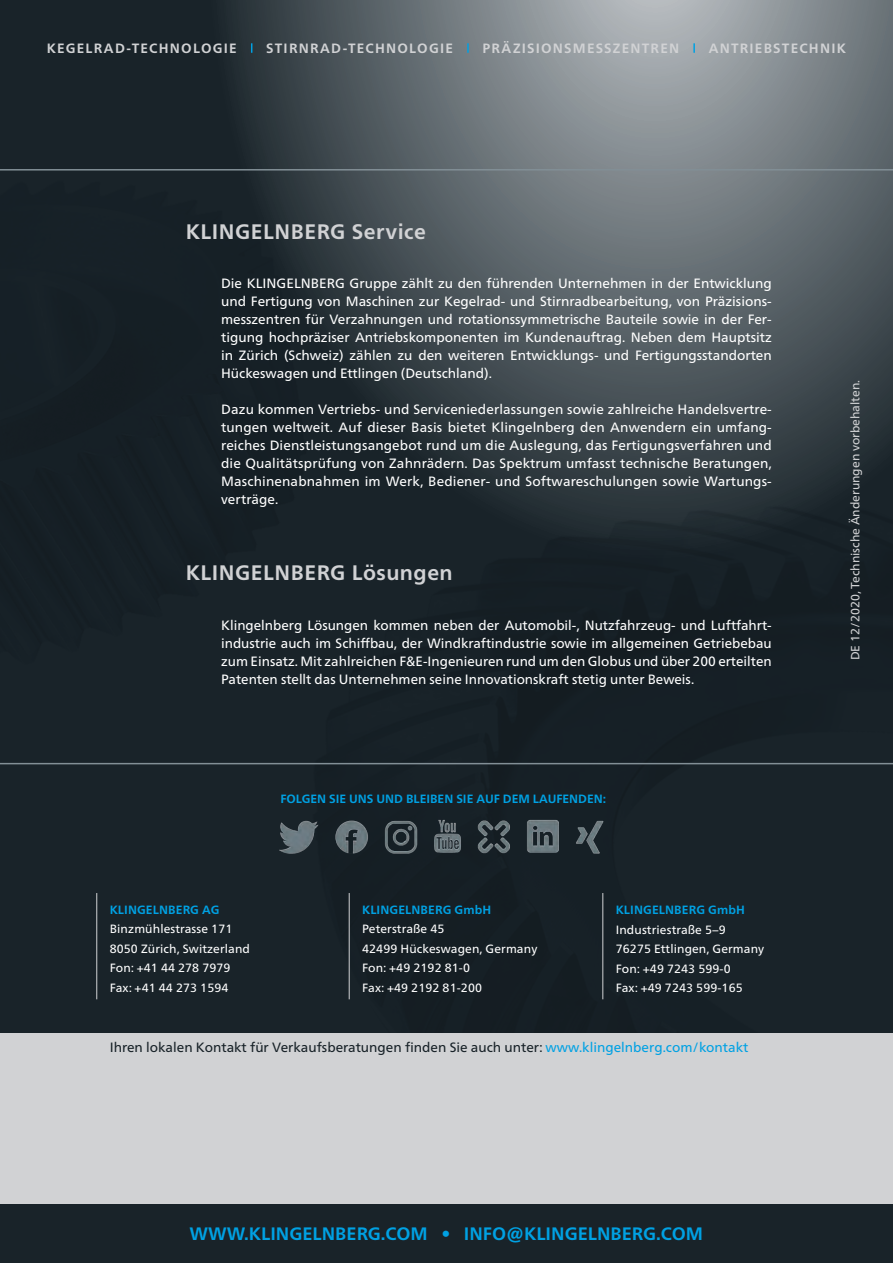
<style>
.page{position:relative;width:893px;height:1263px;background:#192329}
.page>*{position:absolute;margin:0;border:0;box-sizing:border-box;transform-origin:0 0}
.t1{font:700 21px "Frutiger Neue LTW1 G";letter-spacing:.025em;color:#d1d2d4}
.t2{font:700 18px "Frutiger Neue LTW1 G";color:#00a1e3}
.t3{font:13.5px/18px "Frutiger Neue LTW1 G";color:#fff;text-align:justify}
.t4{font:13.5px "Frutiger Neue LTW1 G";color:#182228}
.t5{font:700 13.5px "Frutiger Neue LTW1 G";letter-spacing:.09em;color:#d1d2d4}
.t6{font:12px/19.5px "Frutiger Neue LTW1 G";letter-spacing:.01em;color:#fff}
.t7{font:700 12px "Frutiger Neue LTW1 G";letter-spacing:.01em;color:#00a1e3}
.t8{font:12px "Frutiger Neue LTW1 G";color:#d1d2d4}
.s1{color:#00a1e3}
</style>
<div class="page">
<img style="left:0;top:0;width:893px;height:1000px">
<svg style="left:0;top:169px;width:893px;height:595px"></svg>
<hr style="left:349px;top:893px;width:1px;height:106px;background:#d1d2d4">
<hr style="left:603px;top:893px;width:1px;height:106px;background:#d1d2d4">
<hr style="left:97px;top:893px;width:1px;height:106px;background:#d1d2d4">
<img style="left:279px;top:806px;width:328px;height:66px">
<div style="left:0;top:1033px;width:893px;height:170px;background:#d1d2d4"></div>
<svg style="left:467px;top:43px;width:2px;height:10px"></svg>
<svg style="left:693px;top:43px;width:2px;height:10px"></svg>
<p class="t5" style="left:47px;top:40px;width:191px">KEGELRAD-TECHNOLOGIE</p>
<p class="t5" style="left:266px;top:40px;width:188px">STIRNRAD-TECHNOLOGIE</p>
<p class="t5" style="left:482px;top:40px;width:198px">PRÄZISIONSMESSZENTREN</p>
<p class="t5" style="left:709px;top:40px;width:139px">ANTRIEBSTECHNIK</p>
<h1 class="t1" style="left:186px;top:219px;width:242px">KLINGELNBERG Service</h1>
<p class="t3" style="left:221px;top:274px;width:552px">Die KLINGELNBERG Gruppe zählt zu den führenden Unternehmen in der Entwicklung und Fertigung von Maschinen zur Kegelrad- und Stirnradbearbeitung, von Präzisions&shy;messzentren für Verzahnungen und rotationssymmetrische Bauteile sowie in der Fer&shy;tigung hochpräziser Antriebskomponenten im Kundenauftrag. Neben dem Hauptsitz in Zürich (Schweiz) zählen zu den weiteren Entwicklungs- und Fertigungsstandorten Hückeswagen und Ettlingen (Deutschland).</p>
<p class="t3" style="left:221px;top:400px;width:552px">Dazu kommen Vertriebs- und Serviceniederlassungen sowie zahlreiche Handelsvertre&shy;tungen weltweit. Auf dieser Basis bietet Klingelnberg den Anwendern ein umfang&shy;reiches Dienstleistungsangebot rund um die Auslegung, das Fertigungsverfahren und die Qualitätsprüfung von Zahnrädern. Das Spektrum umfasst technische Beratungen, Maschinenabnahmen im Werk, Bediener- und Softwareschulungen sowie Wartungs&shy;verträge.</p>
<h1 class="t1" style="left:186px;top:561px;width:269px">KLINGELNBERG Lösungen</h1>
<p class="t3" style="left:221px;top:616px;width:552px">Klingelnberg Lösungen kommen neben der Automobil-, Nutzfahrzeug- und Luftfahrt&shy;industrie auch im Schiffbau, der Windkraftindustrie sowie im allgemeinen Getriebebau zum Einsatz. Mit zahlreichen F&amp;E-Ingenieuren rund um den Globus und über 200 erteilten Patenten stellt das Unternehmen seine Innovationskraft stetig unter Beweis.</p>
<p class="t7" style="left:280px;top:792px;width:327px">FOLGEN SIE UNS UND BLEIBEN SIE AUF DEM LAUFENDEN:</p>
<p class="t7" style="left:110px;top:902px;width:111px">KLINGELNBERG AG</p>
<p class="t6" style="left:110px;top:919px;width:142px">Binzmühlestrasse 171<br>8050 Zürich, Switzerland<br>Fon: +41 44 278 7979<br>Fax: +41 44 273 1594</p>
<p class="t7" style="left:362px;top:902px;width:131px">KLINGELNBERG GmbH</p>
<p class="t6" style="left:362px;top:919px;width:177px">Peterstraße 45<br>42499 Hückeswagen, Germany<br>Fon: +49 2192 81-0<br>Fax: +49 2192 81-200</p>
<p class="t7" style="left:616px;top:903px;width:131px">KLINGELNBERG GmbH</p>
<p class="t6" style="left:616px;top:920px;width:150px">Industriestraße 5–9<br>76275 Ettlingen, Germany<br>Fon: +49 7243 599-0<br>Fax: +49 7243 599-165</p>
<p class="t4" style="left:110px;top:1039px;width:640px">Ihren lokalen Kontakt für Verkaufsberatungen finden Sie auch unter: <span class="s1">www.klingelnberg.com/kontakt</span></p>
<h2 class="t2" style="left:189px;top:1223px;width:515px">WWW.KLINGELNBERG.COM • INFO@KLINGELNBERG.COM</h2>
<p class="t8" style="left:848px;top:660px;width:282px;rotate:-90deg">DE 12/2020, Technische Änderungen vorbehalten.</p>
</div>
